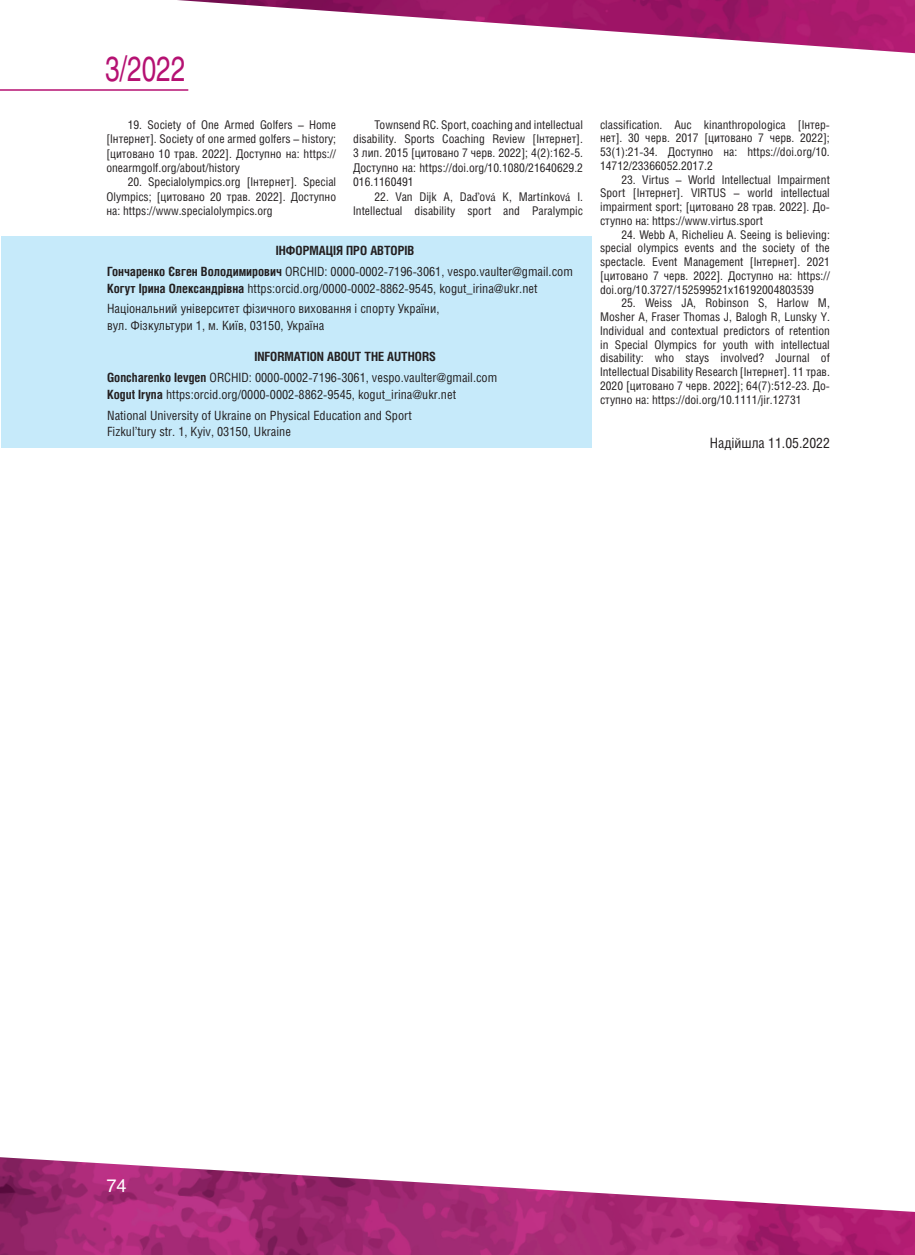
<style>
.page{position:relative;width:915px;height:1255px;background:#fff}
.page>*{position:absolute;margin:0;border:0;box-sizing:border-box;transform-origin:0 0}
.t1{font:34.5px "Helios C";color:#b51172;scale:.75 1}
.t2{font:18px "Helios C";color:#fff}
.t3{font:14.25px "Helios Cond C";color:#231f20}
.t4{font:12.75px/20.7px "Helios Cond C";color:#231f20}
.t5{font:700 12.75px "Helios Cond C";color:#231f20}
.t6{font:12px/13.8px "Helios Cond C";color:#231f20;text-align:justify}
.s1{font-family:"Times New Roman"}
.s2{font-weight:700}
</style>
<div class="page">
<img style="left:177px;top:0;width:737px;height:53px">
<img style="left:0;top:1157px;width:914px;height:97px">
<hr style="left:0;top:89px;width:188px;height:2px;background:#b51172">
<div style="left:1px;top:236px;width:590px;height:212px;background:#c6eafa"></div>
<h1 class="t1" style="left:105px;top:48px;width:108px">3/2022</h1>
<p class="t6" style="left:106px;top:117px;width:231px;line-height:14.4px;text-indent:21px">19. Society of One Armed Golfers – Home [Інтернет]. Society of one armed golfers – history; [цитовано 10 трав. 2022]. Доступно на: https:// onearmgolf.org/about/history</p>
<p class="t6" style="left:106px;top:175px;width:231px;line-height:14.4px;text-indent:21px">20. Specialolympics.org [Інтернет]. Special Olympics; [цитовано 20 трав. 2022]. Доступно на: https://www.specialolympics.org</p>
<p class="t6" style="left:353px;top:117px;width:231px;line-height:14.4px;text-indent:21px">Townsend RC. Sport, coaching and intellectual disability. Sports Coaching Review [Інтернет].<br>3 лип. 2015 [цитовано 7 черв. 2022]; 4(2):162-5.<br>Доступно на: https://doi.org/10.1080/21640629.2<br>016.1160491</p>
<p class="t6" style="left:353px;top:189px;width:231px;line-height:14.4px;text-align:right">22. Van Dijk A, Da<span class="s1">ď</span>ov<span class="s1">á</span> K, Mart<span class="s1">í</span>nkov<span class="s1">á</span> I.<br>Intellectual disability sport and Paralympic</p>
<p class="t4" style="left:107px;top:240px;width:467px;text-indent:263px"><span class="s2">АВТОРІВ<br>Гончаренко Євген Володимирович</span> ORCHID: 0000-0002-7196-3061, vespo.vaulter@gmail.com</p>
<p class="t4" style="left:107px;top:277px;width:431px"><span class="s2">Когут Ірина Олександрівна</span> https:orcid.org/0000-0002-8862-9545, kogut_irina@ukr.net<br>Національний університет фізичного виховання і спорту України,</p>
<p class="t4" style="left:107px;top:315px;width:218px">вул. Фізкультури 1, м. Київ, 03150, Україна</p>
<p class="t5" style="left:254px;top:349px;width:8px">INFORM</p>
<p class="t5" style="left:294px;top:349px;width:14px">ATION</p>
<p class="t5" style="left:327px;top:349px;width:22px">ABOUT</p>
<p class="t5" style="left:364px;top:349px;width:8px">THE</p>
<p class="t5" style="left:276px;top:243px;width:8px">ІНФОРМАЦІЯ</p>
<p class="t5" style="left:346px;top:243px;width:8px">ПРО</p>
<p class="t4" style="left:107px;top:346px;width:391px;text-indent:280px"><span class="s2">AUTHORS<br>Goncharenko Ievgen</span> ORCHID: 0000-0002-7196-3061, vespo.vaulter@gmail.com</p>
<p class="t4" style="left:107px;top:383px;width:350px"><span class="s2">Kogut Iryna</span> https:orcid.org/0000-0002-8862-9545, kogut_irina@ukr.net<br>National University of Ukraine on Physical Education and Sport</p>
<p class="t4" style="left:107px;top:421px;width:185px">Fizkul’tury str. 1, Kyiv, 03150, Ukraine</p>
<p class="t6" style="left:600px;top:117px;width:231px">classification. Auc kinanthropologica [Інтер&shy;нет]. 30 черв. 2017 [цитовано 7 черв. 2022]; 53(1):21-34. Доступно на: https://doi.org/10.<br>14712/23366052.2017.2</p>
<p class="t6" style="left:600px;top:172px;width:231px;text-indent:21px">23. Virtus – World Intellectual Impairment Sport [Інтернет]. VIRTUS – world intellectual impairment sport; [цитовано 28 трав. 2022]. До&shy;ступно на: https://www.virtus.sport</p>
<p class="t6" style="left:600px;top:227px;width:231px;text-indent:21px">24. Webb A, Richelieu A. Seeing is believing: special olympics events and the society of the spectacle. Event Management [Інтернет]. 2021 [цитовано 7 черв. 2022]. Доступно на: https:// doi.org/10.3727/152599521x16192004803539</p>
<p class="t6" style="left:600px;top:296px;width:231px;text-indent:21px">25. Weiss JA, Robinson S, Harlow M, Mosher A, Fraser Thomas J, Balogh R, Lunsky Y.<br>Individual and contextual predictors of retention in Special Olympics for youth with intellectual disability: who stays involved? Journal of Intellectual Disability Research [Інтернет]. 11 трав.<br>2020 [цитовано 7 черв. 2022]; 64(7):512-23. До&shy;ступно на: https://doi.org/10.1111/jir.12731</p>
<p class="t3" style="left:709px;top:434px;width:121px">Надійшла 11.05.2022</p>
<h2 class="t2" style="left:106px;top:1175px;width:22px">74</h2>
</div>
